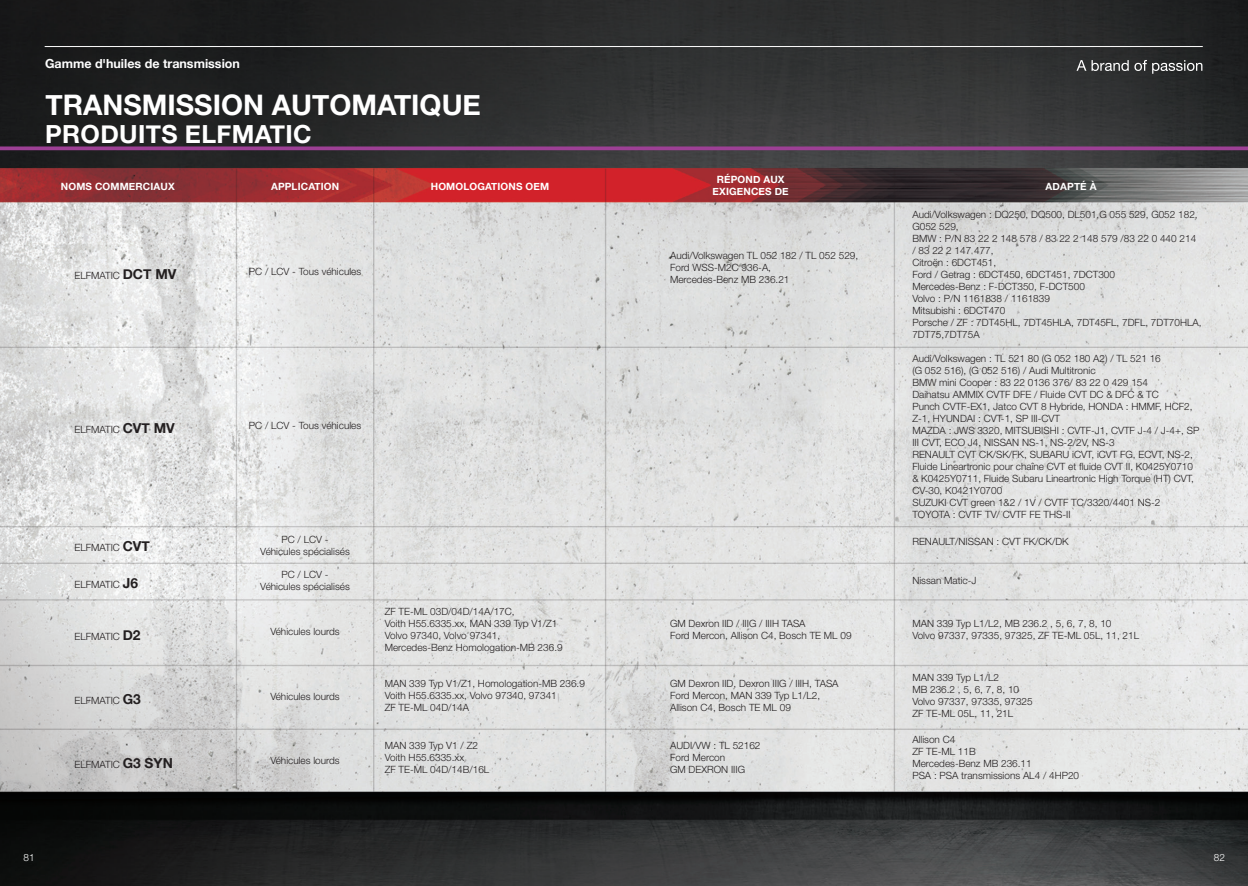
<style>
.page{position:relative;width:1248px;height:886px;background:#fff}
.page>*{position:absolute;margin:0;border:0;box-sizing:border-box;transform-origin:0 0}
.t1{font:700 28.25px "Helvetica Neue";color:#fff}
.t2{font:700 25px "Helvetica Neue";letter-spacing:.015em;color:#fff}
.t3{font:700 12.5px "Helvetica Neue";color:#fff}
.Paragraph_Style_2{font:300 10px/12px "Helvetica Neue LT Pro";color:#231f20}
.Paragraph_Style_2-2{font:700 10px "Helvetica Neue";letter-spacing:.015em;color:#fff}
.t4{font:300 10px "Helvetica Neue LT Pro";color:#fff}
.s1{font-family:"Helvetica Neue";font-weight:700;font-size:13.75px}
</style>
<div class="page">
<img style="left:0;top:0;width:1247px;height:886px">
<hr style="left:236px;top:168px;width:1px;height:621px;background:#231f20">
<hr style="left:0;top:563px;width:1247px;height:1px;background:#231f20">
<hr style="left:373px;top:168px;width:1px;height:624px;background:#231f20">
<svg style="left:0;top:146px;width:1247px;height:4px;background:#903e89"></svg>
<hr style="left:605px;top:168px;width:1px;height:624px;background:#231f20">
<hr style="left:893px;top:168px;width:2px;height:624px;background:#231f20">
<hr style="left:0;top:599px;width:1247px;height:1px;background:#231f20">
<hr style="left:0;top:665px;width:1247px;height:1px;background:#231f20">
<hr style="left:0;top:728px;width:1247px;height:2px;background:#231f20">
<hr style="left:0;top:526px;width:1247px;height:1px;background:#231f20">
<hr style="left:0;top:347px;width:1247px;height:1px;background:#231f20">
<svg style="left:1076px;top:60px;width:52px;height:11px"></svg>
<svg style="left:1134px;top:60px;width:68px;height:14px"></svg>
<hr style="left:45px;top:46px;width:1157px;height:1px;background:#fff">
<p class="t3" style="left:45px;top:56px;width:196px">Gamme d'huiles de transmission</p>
<p class="t1" style="left:45px;top:87px;width:437px">TRANSMISSION AUTOMATIQUE</p>
<p class="t2" style="left:45px;top:119px;width:268px">PRODUITS ELFMATIC</p>
<p class="Paragraph_Style_2-2" style="left:61px;top:180px;width:115px">NOMS COMMERCIAUX</p>
<p class="Paragraph_Style_2-2" style="left:271px;top:180px;width:70px">APPLICATION</p>
<p class="Paragraph_Style_2-2" style="left:431px;top:180px;width:120px">HOMOLOGATIONS OEM</p>
<p class="Paragraph_Style_2" style="left:74px;top:269px;width:103px">ELFMATIC <span class="s1">DCT MV</span></p>
<p class="Paragraph_Style_2" style="left:249px;top:265px;width:114px">PC / LCV - Tous véhicules</p>
<p class="Paragraph_Style_2" style="left:74px;top:423px;width:102px">ELFMATIC <span class="s1">CVT MV</span></p>
<p class="Paragraph_Style_2" style="left:249px;top:419px;width:114px">PC / LCV - Tous véhicules</p>
<p class="Paragraph_Style_2" style="left:74px;top:542px;width:77px">ELFMATIC <span class="s1">CVT</span></p>
<p class="Paragraph_Style_2" style="left:260px;top:533px;width:91px;text-align:center">PC / LCV -<br>Véhicules spécialisés</p>
<p class="Paragraph_Style_2-2" style="left:716px;top:174px;width:69px">RÉPOND AUX</p>
<p class="Paragraph_Style_2-2" style="left:712px;top:186px;width:78px">EXIGENCES DE</p>
<p class="Paragraph_Style_2" style="left:670px;top:249px;width:190px">Audi/Volkswagen TL 052 182 / TL 052 529,</p>
<p class="Paragraph_Style_2" style="left:670px;top:261px;width:102px">Ford WSS-M2C 936-A,</p>
<p class="Paragraph_Style_2" style="left:670px;top:273px;width:121px">Mercedes-Benz MB 236.21</p>
<p class="Paragraph_Style_2-2" style="left:1045px;top:180px;width:52px">ADAPTÉ À</p>
<p class="Paragraph_Style_2" style="left:912px;top:208px;width:287px">Audi/Volkswagen : DQ250, DQ500, DL501,G 055 529, G052 182,<br>G052 529,</p>
<p class="Paragraph_Style_2" style="left:912px;top:232px;width:285px">BMW : P/N 83 22 2 148 578 / 83 22 2 148 579 /83 22 0 440 214 / 83 22 2 147 477,</p>
<p class="Paragraph_Style_2" style="left:912px;top:256px;width:85px">Citroën : 6DCT451,</p>
<p class="Paragraph_Style_2" style="left:912px;top:268px;width:204px">Ford / Getrag : 6DCT450, 6DCT451, 7DCT300</p>
<p class="Paragraph_Style_2" style="left:912px;top:280px;width:174px">Mercedes-Benz : F-DCT350, F-DCT500</p>
<p class="Paragraph_Style_2" style="left:912px;top:292px;width:139px">Volvo : P/N 1161838 / 1161839</p>
<p class="Paragraph_Style_2" style="left:912px;top:304px;width:94px">Mitsubishi : 6DCT470</p>
<p class="Paragraph_Style_2" style="left:912px;top:316px;width:291px">Porsche / ZF : 7DT45HL, 7DT45HLA, 7DT45FL, 7DFL, 7DT70HLA,<br>7DT75,7DT75A</p>
<p class="Paragraph_Style_2" style="left:912px;top:352px;width:250px">Audi/Volkswagen : TL 521 80 (G 052 180 A2) / TL 521 16</p>
<p class="Paragraph_Style_2" style="left:912px;top:364px;width:185px">(G 052 516), (G 052 516) / Audi Multitronic</p>
<p class="Paragraph_Style_2" style="left:912px;top:376px;width:237px">BMW mini Cooper : 83 22 0136 376/ 83 22 0 429 154</p>
<p class="Paragraph_Style_2" style="left:912px;top:388px;width:248px">Daihatsu AMMIX CVTF DFE / Fluide CVT DC &amp; DFC &amp; TC</p>
<p class="Paragraph_Style_2" style="left:912px;top:400px;width:282px">Punch CVTF-EX1, Jatco CVT 8 Hybride, HONDA : HMMF, HCF2,<br>Z-1, HYUNDAI : CVT-1, SP III-CVT</p>
<p class="Paragraph_Style_2" style="left:912px;top:424px;width:288px">MAZDA : JWS 3320, MITSUBISHI : CVTF-J1, CVTF J-4 / J-4+, SP<br>III CVT, ECO J4, NISSAN NS-1, NS-2/2V, NS-3</p>
<p class="Paragraph_Style_2" style="left:912px;top:448px;width:283px;text-align:justify">RENAULT CVT CK/SK/FK, SUBARU iCVT, iCVT FG, ECVT, NS-2, Fluide Lineartronic pour chaîne CVT et fluide CVT II, K0425Y0710 &amp; K0425Y0711, Fluide Subaru Lineartronic High Torque (HT) CVT, CV-30, K0421Y0700</p>
<p class="Paragraph_Style_2" style="left:912px;top:496px;width:249px">SUZUKI CVT green 1&amp;2 / 1V / CVTF TC/3320/4401 NS-2</p>
<p class="Paragraph_Style_2" style="left:912px;top:508px;width:160px">TOYOTA : CVTF TV/ CVTF FE THS-II</p>
<p class="Paragraph_Style_2" style="left:912px;top:536px;width:158px">RENAULT/NISSAN : CVT FK/CK/DK</p>
<p class="Paragraph_Style_2" style="left:260px;top:569px;width:91px;text-align:center">PC / LCV -<br>Véhicules spécialisés</p>
<p class="Paragraph_Style_2" style="left:74px;top:578px;width:65px">ELFMATIC <span class="s1">J6</span></p>
<p class="Paragraph_Style_2" style="left:912px;top:575px;width:66px">Nissan Matic-J</p>
<p class="Paragraph_Style_2" style="left:74px;top:630px;width:68px">ELFMATIC <span class="s1">D2</span></p>
<p class="Paragraph_Style_2" style="left:270px;top:625px;width:71px">Véhicules lourds</p>
<p class="Paragraph_Style_2" style="left:74px;top:694px;width:68px">ELFMATIC <span class="s1">G3</span></p>
<p class="Paragraph_Style_2" style="left:270px;top:690px;width:71px">Véhicules lourds</p>
<p class="Paragraph_Style_2" style="left:74px;top:758px;width:100px">ELFMATIC <span class="s1">G3 SYN</span></p>
<p class="Paragraph_Style_2" style="left:270px;top:754px;width:71px">Véhicules lourds</p>
<p class="Paragraph_Style_2" style="left:385px;top:605px;width:131px">ZF TE-ML 03D/04D/14A/17C,</p>
<p class="Paragraph_Style_2" style="left:385px;top:617px;width:174px">Voith H55.6335.xx, MAN 339 Typ V1/Z1</p>
<p class="Paragraph_Style_2" style="left:385px;top:629px;width:117px">Volvo 97340, Volvo 97341,</p>
<p class="Paragraph_Style_2" style="left:385px;top:641px;width:179px">Mercedes-Benz Homologation-MB 236.9</p>
<p class="Paragraph_Style_2" style="left:385px;top:677px;width:202px">MAN 339 Typ V1/Z1, Homologation-MB 236.9</p>
<p class="Paragraph_Style_2" style="left:385px;top:689px;width:173px">Voith H55.6335.xx, Volvo 97340, 97341</p>
<p class="Paragraph_Style_2" style="left:385px;top:701px;width:86px">ZF TE-ML 04D/14A</p>
<p class="Paragraph_Style_2" style="left:385px;top:739px;width:95px">MAN 339 Typ V1 / Z2</p>
<p class="Paragraph_Style_2" style="left:385px;top:751px;width:81px">Voith H55.6335.xx</p>
<p class="Paragraph_Style_2" style="left:385px;top:763px;width:106px">ZF TE-ML 04D/14B/16L</p>
<p class="Paragraph_Style_2" style="left:670px;top:618px;width:137px">GM Dexron IID / IIIG / IIIH TASA</p>
<p class="Paragraph_Style_2" style="left:670px;top:630px;width:183px">Ford Mercon, Allison C4, Bosch TE ML 09</p>
<p class="Paragraph_Style_2" style="left:670px;top:677px;width:170px">GM Dexron IID, Dexron IIIG / IIIH, TASA</p>
<p class="Paragraph_Style_2" style="left:670px;top:689px;width:152px">Ford Mercon, MAN 339 Typ L1/L2,</p>
<p class="Paragraph_Style_2" style="left:670px;top:701px;width:122px">Allison C4, Bosch TE ML 09</p>
<p class="Paragraph_Style_2" style="left:670px;top:739px;width:92px">AUDI/VW : TL 52162</p>
<p class="Paragraph_Style_2" style="left:670px;top:751px;width:57px">Ford Mercon</p>
<p class="Paragraph_Style_2" style="left:670px;top:763px;width:77px">GM DEXRON IIIG</p>
<p class="Paragraph_Style_2" style="left:912px;top:618px;width:200px">MAN 339 Typ L1/L2, MB 236.2 , 5, 6, 7, 8, 10</p>
<p class="Paragraph_Style_2" style="left:912px;top:630px;width:228px">Volvo 97337, 97335, 97325, ZF TE-ML 05L, 11, 21L</p>
<p class="Paragraph_Style_2" style="left:912px;top:671px;width:88px">MAN 339 Typ L1/L2</p>
<p class="Paragraph_Style_2" style="left:912px;top:683px;width:108px">MB 236.2 , 5, 6, 7, 8, 10</p>
<p class="Paragraph_Style_2" style="left:912px;top:695px;width:122px">Volvo 97337, 97335, 97325</p>
<p class="Paragraph_Style_2" style="left:912px;top:707px;width:102px">ZF TE-ML 05L, 11, 21L</p>
<p class="Paragraph_Style_2" style="left:912px;top:733px;width:44px">Allison C4</p>
<p class="Paragraph_Style_2" style="left:912px;top:745px;width:65px">ZF TE-ML 11B</p>
<p class="Paragraph_Style_2" style="left:912px;top:757px;width:121px">Mercedes-Benz MB 236.11</p>
<p class="Paragraph_Style_2" style="left:912px;top:769px;width:168px">PSA : PSA transmissions AL4 / 4HP20</p>
<p class="t4" style="left:24px;top:851px;width:13px">81</p>
<p class="t4" style="left:1213px;top:851px;width:13px">82</p>
</div>
